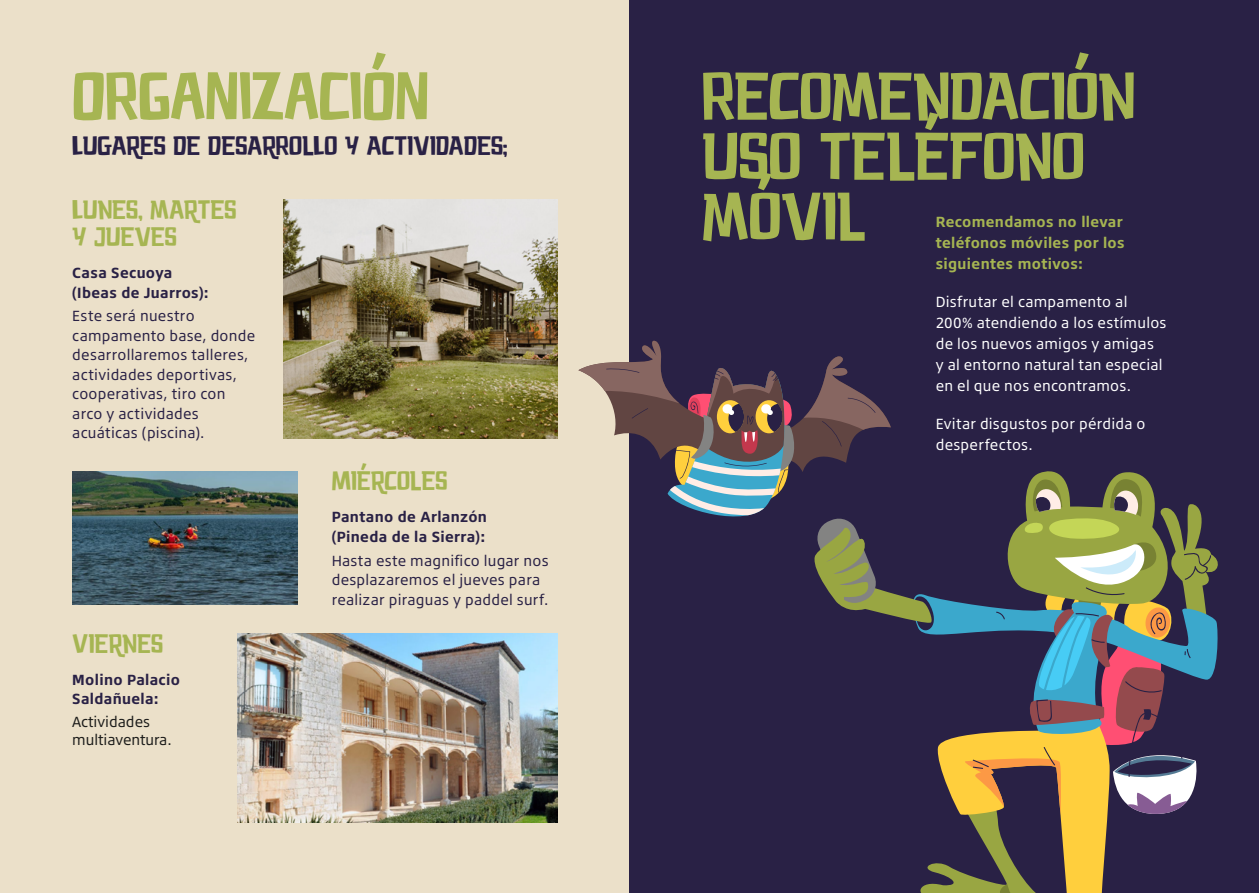
<style>
.page{position:relative;width:1259px;height:893px;background:#ebe0c9}
.page>*{position:absolute;margin:0;border:0;box-sizing:border-box;transform-origin:0 0}
.t1{font:67.8px/60px "Pam Pa Ray";letter-spacing:-.005em;color:#a6b552}
.t2{font:27px/27px "Pam Pa Ray";color:#a6b552}
.t3{font:27px "Pam Pa Ray";letter-spacing:-.005em;color:#292145}
.t4{font:15px/19.5px "Bridgestone Type";letter-spacing:.02em;color:#292145}
.t5{font:15px/21px "Bridgestone Type";letter-spacing:.02em;color:#fff}
.t6{font:700 15px/19.5px "Bridgestone Type";letter-spacing:.025em;color:#292145}
.t7{font:700 15px/21px "Bridgestone Type";letter-spacing:.025em;color:#a6b552}
.t8{font:15px/18px "Bridgestone Type";color:#1d1d1b}
</style>
<div class="page">
<div style="left:629px;top:0;width:630px;height:893px;background:#292145"></div>
<img style="left:283px;top:200px;width:274px;height:238px">
<img style="left:72px;top:471px;width:226px;height:134px">
<img style="left:237px;top:634px;width:320px;height:188px">
<svg style="left:578px;top:341px;width:640px;height:552px"></svg>
<h1 class="t1" style="left:72px;top:64px;width:358px">ORGANIZACIÓN</h1>
<h1 class="t1" style="left:702px;top:64px;width:435px">RECOMENDACIÓN<br>USO TELÉFONO<br>MÓVIL</h1>
<h2 class="t3" style="left:72px;top:128px;width:437px">LUGARES DE DESARROLLO Y ACTIVIDADES:</h2>
<h2 class="t2" style="left:72px;top:195px;width:165px">LUNES, MARTES<br>Y JUEVES</h2>
<p class="t6" style="left:72px;top:263px;width:138px">Casa Secuoya (Ibeas de Juarros):</p>
<p class="t4" style="left:72px;top:306px;width:184px">Este será nuestro campamento base, donde desarrollaremos talleres, actividades deportivas, cooperativas, tiro con arco y actividades acuáticas (piscina).</p>
<p class="t7" style="left:935px;top:211px;width:190px">Recomendamos no llevar teléfonos móviles por los siguientes motivos:</p>
<p class="t5" style="left:935px;top:291px;width:232px">Disfrutar el campamento al<br>200% atendiendo a los estímulos de los nuevos amigos y amigas<br>y al entorno natural tan especial en el que nos encontramos.</p>
<p class="t5" style="left:935px;top:413px;width:211px">Evitar disgustos por pérdida o desperfectos.</p>
<h2 class="t2" style="left:72px;top:629px;width:92px">VIERNES</h2>
<p class="t6" style="left:72px;top:669px;width:109px">Molino Palacio<br>Saldañuela:</p>
<p class="t8" style="left:72px;top:712px;width:101px">Actividades multiaventura.</p>
<h2 class="t2" style="left:332px;top:466px;width:117px">MIÉRCOLES</h2>
<p class="t6" style="left:332px;top:507px;width:157px">Pantano de Arlanzón (Pineda de la Sierra):</p>
<p class="t4" style="left:332px;top:550px;width:218px">Hasta este magnifico lugar nos desplazaremos el jueves para realizar piraguas y paddel surf.</p>
</div>
